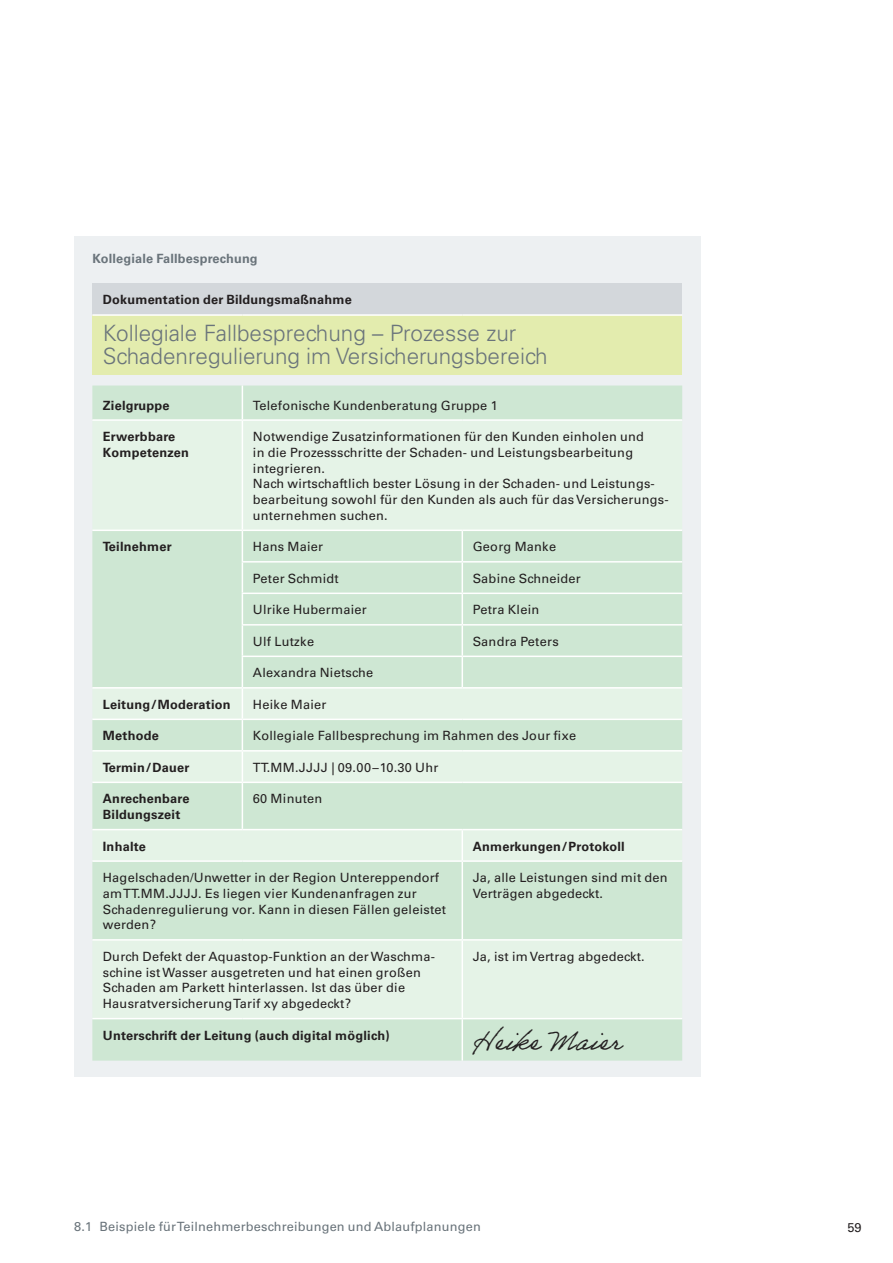
<style>
.page{position:relative;width:893px;height:1263px;background:#fff}
.page>*{position:absolute;margin:0;border:0;box-sizing:border-box;transform-origin:0 0}
.t1{font:27px "Adobe Handwriting Ernie";letter-spacing:.02em;color:#231f20}
.t2{font:300 22.5px/22.5px "Univers LT Std";color:#6a747b}
.t3{font:12.75px/15.8px "Univers LT Std";letter-spacing:.02em;color:#231f20}
.t4{font:700 12.75px/15.8px "Univers LT Std";letter-spacing:.02em;color:#231f20}
.Fußzeile_-_Kolumne_R{font:12.75px "Univers LT Std";letter-spacing:.015em;color:#6a747b}
.t5{font:700 12.75px "Univers LT Std";letter-spacing:.015em;color:#6a747b}
</style>
<div class="page">
<div style="left:74px;top:236px;width:627px;height:840px;background:#edf0f2"></div>
<div style="left:92px;top:283px;width:590px;height:32px;background:#d3d7db"></div>
<div style="left:92px;top:315px;width:590px;height:59px;background:#e3ecae"></div>
<div style="left:92px;top:386px;width:590px;height:674px;background:#cee7d3"></div>
<svg style="left:92px;top:421px;width:590px;height:597px;fill:#cee7d3"></svg>
<hr style="left:242px;top:419px;width:220px;height:2px;background:#fff">
<hr style="left:462px;top:419px;width:220px;height:2px;background:#fff">
<hr style="left:242px;top:561px;width:220px;height:1px;background:#fff">
<hr style="left:462px;top:561px;width:220px;height:1px;background:#fff">
<hr style="left:242px;top:624px;width:220px;height:1px;background:#fff">
<hr style="left:462px;top:624px;width:220px;height:1px;background:#fff">
<hr style="left:242px;top:750px;width:220px;height:1px;background:#fff">
<hr style="left:462px;top:750px;width:220px;height:1px;background:#fff">
<hr style="left:462px;top:829px;width:220px;height:1px;background:#fff">
<hr style="left:462px;top:939px;width:220px;height:1px;background:#fff">
<hr style="left:242px;top:720px;width:1px;height:30px;background:#fff">
<hr style="left:242px;top:783px;width:1px;height:46px;background:#fff">
<hr style="left:242px;top:592px;width:220px;height:2px;background:#fff">
<hr style="left:462px;top:592px;width:220px;height:2px;background:#fff">
<hr style="left:242px;top:655px;width:220px;height:2px;background:#fff">
<hr style="left:462px;top:655px;width:220px;height:2px;background:#fff">
<hr style="left:242px;top:718px;width:220px;height:2px;background:#fff">
<hr style="left:462px;top:718px;width:220px;height:2px;background:#fff">
<hr style="left:242px;top:781px;width:220px;height:2px;background:#fff">
<hr style="left:462px;top:781px;width:220px;height:2px;background:#fff">
<hr style="left:462px;top:860px;width:220px;height:2px;background:#fff">
<hr style="left:92px;top:314px;width:150px;height:2px;background:#fff">
<hr style="left:242px;top:314px;width:220px;height:2px;background:#fff">
<hr style="left:462px;top:314px;width:220px;height:2px;background:#fff">
<hr style="left:242px;top:385px;width:1px;height:34px;background:#fff">
<hr style="left:92px;top:419px;width:150px;height:2px;background:#fff">
<hr style="left:242px;top:421px;width:1px;height:108px;background:#fff">
<hr style="left:242px;top:688px;width:1px;height:30px;background:#fff">
<hr style="left:92px;top:718px;width:150px;height:2px;background:#fff">
<hr style="left:92px;top:750px;width:150px;height:1px;background:#fff">
<hr style="left:242px;top:751px;width:1px;height:30px;background:#fff">
<hr style="left:92px;top:781px;width:150px;height:2px;background:#fff">
<hr style="left:92px;top:829px;width:150px;height:1px;background:#fff">
<hr style="left:242px;top:829px;width:220px;height:1px;background:#fff">
<hr style="left:462px;top:830px;width:1px;height:30px;background:#fff">
<hr style="left:92px;top:860px;width:150px;height:2px;background:#fff">
<hr style="left:242px;top:860px;width:220px;height:2px;background:#fff">
<hr style="left:462px;top:862px;width:1px;height:77px;background:#fff">
<hr style="left:92px;top:939px;width:150px;height:1px;background:#fff">
<hr style="left:242px;top:939px;width:220px;height:1px;background:#fff">
<hr style="left:462px;top:940px;width:1px;height:78px;background:#fff">
<hr style="left:462px;top:529px;width:220px;height:2px;background:#fff">
<hr style="left:462px;top:687px;width:220px;height:1px;background:#fff">
<hr style="left:242px;top:529px;width:220px;height:2px;background:#fff">
<hr style="left:462px;top:531px;width:1px;height:30px;background:#fff">
<hr style="left:462px;top:562px;width:1px;height:30px;background:#fff">
<hr style="left:462px;top:594px;width:1px;height:30px;background:#fff">
<hr style="left:462px;top:625px;width:1px;height:30px;background:#fff">
<hr style="left:462px;top:657px;width:1px;height:30px;background:#fff">
<hr style="left:242px;top:687px;width:220px;height:1px;background:#fff">
<hr style="left:92px;top:529px;width:150px;height:2px;background:#fff">
<hr style="left:242px;top:531px;width:1px;height:30px;background:#fff">
<hr style="left:242px;top:562px;width:1px;height:30px;background:#fff">
<hr style="left:242px;top:594px;width:1px;height:30px;background:#fff">
<hr style="left:242px;top:625px;width:1px;height:30px;background:#fff">
<hr style="left:242px;top:657px;width:1px;height:30px;background:#fff">
<hr style="left:92px;top:687px;width:150px;height:1px;background:#fff">
<hr style="left:462px;top:1018px;width:220px;height:1px;background:#fff">
<hr style="left:92px;top:1018px;width:150px;height:1px;background:#fff">
<hr style="left:242px;top:1018px;width:220px;height:1px;background:#fff">
<hr style="left:462px;top:1019px;width:1px;height:41px;background:#fff">
<p class="t5" style="left:92px;top:251px;width:167px">Kollegiale Fallbesprechung</p>
<p class="t4" style="left:103px;top:291px;width:250px">Dokumentation der Bildungsmaßnahme</p>
<p class="t2" style="left:103px;top:322px;width:446px">Kollegiale Fallbesprechung – Prozesse zur<br>Schadenregulierung im Versicherungsbereich</p>
<p class="t4" style="left:103px;top:397px;width:68px">Zielgruppe</p>
<p class="t3" style="left:253px;top:397px;width:246px">Telefonische Kundenberatung Gruppe 1</p>
<p class="t4" style="left:103px;top:429px;width:88px">Erwerbbare<br>Kompetenzen</p>
<p class="t3" style="left:253px;top:429px;width:417px">Notwendige Zusatzinformationen für den Kunden einholen und<br>in die Prozessschritte der Schaden- und Leistungsbearbeitung integrieren.<br>Nach wirtschaftlich bester Lösung in der Schaden- und Leistungs&shy;bearbeitung sowohl für den Kunden als auch für das Versicherungs&shy;unternehmen suchen.</p>
<p class="t4" style="left:103px;top:539px;width:70px">Teilnehmer</p>
<p class="t3" style="left:253px;top:539px;width:72px">Hans Maier</p>
<p class="t3" style="left:473px;top:539px;width:85px">Georg Manke</p>
<p class="t3" style="left:253px;top:570px;width:87px">Peter Schmidt</p>
<p class="t3" style="left:473px;top:570px;width:110px">Sabine Schneider</p>
<p class="t3" style="left:253px;top:602px;width:115px">Ulrike Hubermaier</p>
<p class="t3" style="left:473px;top:602px;width:68px">Petra Klein</p>
<p class="t3" style="left:253px;top:633px;width:63px">Ulf Lutzke</p>
<p class="t3" style="left:473px;top:633px;width:88px">Sandra Peters</p>
<p class="t3" style="left:253px;top:665px;width:122px">Alexandra Nietsche</p>
<p class="t4" style="left:103px;top:697px;width:129px">Leitung/Moderation</p>
<p class="t3" style="left:253px;top:696px;width:75px">Heike Maier</p>
<p class="t4" style="left:103px;top:728px;width:57px">Methode</p>
<p class="t3" style="left:253px;top:728px;width:325px">Kollegiale Fallbesprechung im Rahmen des Jour fixe</p>
<p class="t4" style="left:103px;top:760px;width:88px">Termin/Dauer</p>
<p class="t3" style="left:253px;top:759px;width:187px">TT.MM.JJJJ | 09.00–10.30 Uhr</p>
<p class="t4" style="left:103px;top:791px;width:88px">Anrechenbare<br>Bildungszeit</p>
<p class="t3" style="left:253px;top:791px;width:71px">60 Minuten</p>
<p class="t4" style="left:103px;top:838px;width:45px">Inhalte</p>
<p class="t4" style="left:473px;top:838px;width:153px">Anmerkungen/Protokoll</p>
<p class="t3" style="left:103px;top:870px;width:345px">Hagelschaden/Unwetter in der Region Untereppendorf am TT.MM.JJJJ. Es liegen vier Kundenanfragen zur Schadenregulierung vor. Kann in diesen Fällen geleistet werden?</p>
<p class="t3" style="left:473px;top:870px;width:196px">Ja, alle Leistungen sind mit den<br>Verträgen abgedeckt.</p>
<p class="t3" style="left:103px;top:948px;width:334px">Durch Defekt der Aquastop-Funktion an der Waschma&shy;schine ist Wasser ausgetreten und hat einen großen Schaden am Parkett hinterlassen. Ist das über die Hausratversicherung Tarif xy abgedeckt?</p>
<p class="t3" style="left:473px;top:948px;width:173px">Ja, ist im Vertrag abgedeckt.</p>
<p class="t4" style="left:103px;top:1027px;width:288px">Unterschrift der Leitung (auch digital möglich)</p>
<p class="t1" style="left:473px;top:1025px;width:150px">Heike Maier</p>
<p class="Fußzeile_-_Kolumne_R" style="left:74px;top:1219px;width:408px">8.1 Beispiele für Teilnehmerbeschreibungen und Ablaufplanungen</p>
<p class="t3" style="left:847px;top:1219px;width:16px">59</p>
</div>
